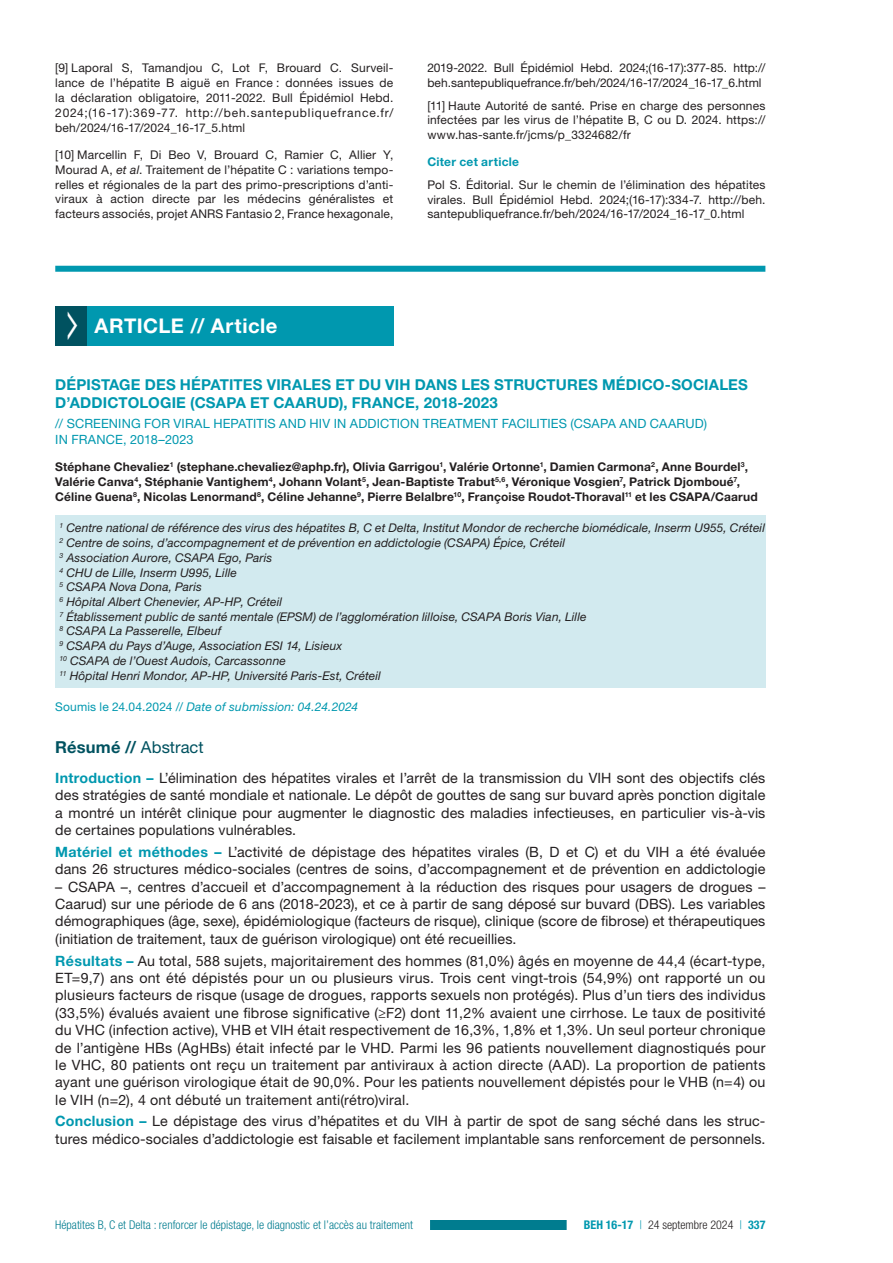
<style>
.page{position:relative;width:893px;height:1263px;background:#fff}
.page>*{position:absolute;margin:0;border:0;box-sizing:border-box;transform-origin:0 0}
.t1{font:700 20.25px "Helvetica Neue LT Std";letter-spacing:.025em;color:#fff}
.t2{font:700 16.5px "Helvetica Neue LT Std";letter-spacing:.01em;color:#005260}
.t3{font:700 15px/18.3px "Helvetica Neue LT Std";letter-spacing:.01em;color:#0098af}
.t4{font:14.25px/17.4px "Helvetica Neue LT Std";letter-spacing:.005em;color:#231f20;text-align:justify}
.t5{font:12.75px/15.6px "Helvetica Neue LT Std";letter-spacing:.01em;color:#0098af}
.t6{font:12px/14.9px "Helvetica Neue LT Std";letter-spacing:.01em;color:#231f20;text-align:justify}
.t7{font:italic 12px/14.7px "Helvetica Neue LT Std";letter-spacing:.005em;color:#231f20}
.t8{font:700 12px/14.7px "Helvetica Neue LT Std";letter-spacing:.015em;color:#231f20}
.t9{font:300 condensed 12px "Helvetica Neue LT Std";color:#007c8f}
.t10{font:italic 12px "Helvetica Neue LT Std";letter-spacing:.015em;color:#0098af}
.t11{font:300 condensed 12px "Helvetica Neue LT Std";color:#231f20}
.t12{font:700 12px "Helvetica Neue LT Std";letter-spacing:.025em;color:#0098af}
.s1{font-style:italic}
.s2{font-style:normal}
.s3{font-weight:400}
.s4{font-weight:700;color:#0098af}
.s5{color:#0098af}
</style>
<div class="page">
<div style="left:55px;top:1220px;width:596px;height:10px;background:#007c8f"></div>
<div style="left:38px;top:1218px;width:392px;height:13px;background:#fff"></div>
<div style="left:567px;top:1219px;width:216px;height:12px;background:#fff"></div>
<div style="left:87px;top:306px;width:306px;height:39px;background:#0098af"></div>
<div style="left:55px;top:515px;width:710px;height:173px;background:#d2eaef"></div>
<div style="left:55px;top:266px;width:710px;height:6px;background:#0098af"></div>
<div style="left:55px;top:306px;width:32px;height:39px;background:#005260"></div>
<p class="t6" style="left:55px;top:60px;width:340px">[9] Laporal S, Tamandjou C, Lot F, Brouard C. Surveil&shy;lance de l’hépatite B aiguë en France : données issues de la déclaration obligatoire, 2011-2022. Bull Épidémiol Hebd.<br>2024;(16-17):369-77. http://beh.santepubliquefrance.fr/ beh/2024/16-17/2024_16-17_5.html</p>
<p class="t6" style="left:55px;top:147px;width:340px">[10] Marcellin F, Di Beo V, Brouard C, Ramier C, Allier Y, Mourad A, <span class="s1">et al</span>. Traitement de l’hépatite C : variations tempo&shy;relles et régionales de la part des primo-prescriptions d’anti&shy;viraux à action directe par les médecins généralistes et facteurs associés, projet ANRS Fantasio 2, France hexagonale,</p>
<p class="t6" style="left:427px;top:61px;width:340px">2019-2022. Bull Épidémiol Hebd. 2024;(16-17):377-85. http:// beh.santepubliquefrance.fr/beh/2024/16-17/2024_16-17_6.html</p>
<p class="t6" style="left:427px;top:98px;width:340px">[11] Haute Autorité de santé. Prise en charge des personnes infectées par les virus de l’hépatite B, C ou D. 2024. https:// www.has-sante.fr/jcms/p_3324682/fr</p>
<p class="t12" style="left:427px;top:155px;width:93px">Citer cet article</p>
<p class="t6" style="left:427px;top:178px;width:340px">Pol S. Éditorial. Sur le chemin de l’élimination des hépatites virales. Bull Épidémiol Hebd. 2024;(16-17):334-7. http://beh. santepubliquefrance.fr/beh/2024/16-17/2024_16-17_0.html</p>
<h1 class="t1" style="left:95px;top:313px;width:184px">ARTICLE // Article</h1>
<p class="t3" style="left:55px;top:375px;width:694px">DÉPISTAGE DES HÉPATITES VIRALES ET DU VIH DANS LES STRUCTURES MÉDICO-SOCIALES<br>D’ADDICTOLOGIE (CSAPA ET CAARUD), FRANCE, 2018-2023</p>
<p class="t5" style="left:55px;top:416px;width:653px">// SCREENING FOR VIRAL HEPATITIS AND HIV IN ADDICTION TREATMENT FACILITIES (CSAPA AND CAARUD)<br>IN FRANCE, 2018–2023</p>
<p class="t8" style="left:55px;top:459px;width:704px">Stéphane Chevaliez<sup>1</sup> (stephane.chevaliez@aphp.fr), Olivia Garrigou<sup>1</sup>, Valérie Ortonne<sup>1</sup>, Damien Carmona<sup>2</sup>, Anne Bourdel<sup>3</sup>,<br>Valérie Canva<sup>4</sup>, Stéphanie Vantighem<sup>4</sup>, Johann Volant<sup>5</sup>, Jean-Baptiste Trabut<sup>5,6</sup>, Véronique Vosgien<sup>7</sup>, Patrick Djomboué<sup>7</sup>,<br>Céline Guena<sup>8</sup>, Nicolas Lenormand<sup>8</sup>, Céline Jehanne<sup>9</sup>, Pierre Belalbre<sup>10</sup>, Françoise Roudot-Thoraval<sup>11</sup> et les CSAPA/Caarud</p>
<p class="t7" style="left:60px;top:521px;width:707px"><sup>1</sup> Centre national de référence des virus des hépatites B, C et Delta, Institut Mondor de recherche biomédicale, Inserm U955, Créteil <sup>2</sup> Centre de soins, d’accompagnement et de prévention en addictologie (CSAPA) Épice, Créteil<br><sup>3</sup> Association Aurore, CSAPA Ego, Paris<br><sup>4</sup> CHU de Lille, Inserm U995, Lille<br><sup>5</sup> CSAPA Nova Dona, Paris<br><sup>6</sup> Hôpital Albert Chenevier, AP-HP, Créteil<br><sup>7</sup> Établissement public de santé mentale (EPSM) de l’agglomération lilloise, CSAPA Boris Vian, Lille<br><sup>8</sup> CSAPA La Passerelle, Elbeuf<br><sup>9</sup> CSAPA du Pays d’Auge, Association ESI 14, Lisieux<br><sup>10</sup> CSAPA de l’Ouest Audois, Carcassonne<br><sup>11</sup> Hôpital Henri Mondor, AP-HP, Université Paris-Est, Créteil</p>
<p class="t10" style="left:55px;top:700px;width:305px"><span class="s2">Soumis le 24.04.2024 //</span> Date of submission: 04.24.2024</p>
<p class="t2" style="left:55px;top:736px;width:150px">Résumé // <span class="s3">Abstract</span></p>
<p class="t4" style="left:55px;top:769px;width:712px"><span class="s4">Introduction –</span> L’élimination des hépatites virales et l’arrêt de la transmission du VIH sont des objectifs clés des stratégies de santé mondiale et nationale. Le dépôt de gouttes de sang sur buvard après ponction digitale a montré un intérêt clinique pour augmenter le diagnostic des maladies infectieuses, en particulier vis-à-vis de certaines populations vulnérables.</p>
<p class="t4" style="left:55px;top:843px;width:712px"><span class="s4">Matériel et méthodes –</span> L’activité de dépistage des hépatites virales (B, D et C) et du VIH a été évaluée dans 26 structures médico-sociales (centres de soins, d’accompagnement et de prévention en addictologie</p>
<p class="t4" style="left:55px;top:878px;width:712px">– CSAPA –, centres d’accueil et d’accompagnement à la réduction des risques pour usagers de drogues – Caarud) sur une période de 6 ans (2018-2023), et ce à partir de sang déposé sur buvard (DBS). Les variables démographiques (âge, sexe), épidémiologique (facteurs de risque), clinique (score de fibrose) et thérapeutiques (initiation de traitement, taux de guérison virologique) ont été recueillies.</p>
<p class="t4" style="left:55px;top:951px;width:712px"><span class="s4">Résultats –</span> Au total, 588 sujets, majoritairement des hommes (81,0%) âgés en moyenne de 44,4 (écart-type, ET=9,7) ans ont été dépistés pour un ou plusieurs virus. Trois cent vingt-trois (54,9%) ont rapporté un ou plusieurs facteurs de risque (usage de drogues, rapports sexuels non protégés). Plus d’un tiers des individus (33,5%) évalués avaient une fibrose significative (≥F2) dont 11,2% avaient une cirrhose. Le taux de positivité du VHC (infection active), VHB et VIH était respectivement de 16,3%, 1,8% et 1,3%. Un seul porteur chronique de l’antigène HBs (AgHBs) était infecté par le VHD. Parmi les 96 patients nouvellement diagnostiqués pour le VHC, 80 patients ont reçu un traitement par antiviraux à action directe (AAD). La proportion de patients ayant une guérison virologique était de 90,0%. Pour les patients nouvellement dépistés pour le VHB (n=4) ou le VIH (n=2), 4 ont débuté un traitement anti(rétro)viral.</p>
<p class="t4" style="left:55px;top:1112px;width:712px"><span class="s4">Conclusion –</span> Le dépistage des virus d’hépatites et du VIH à partir de spot de sang séché dans les struc&shy;tures médico-sociales d’addictologie est faisable et facilement implantable sans renforcement de personnels.</p>
<p class="t9" style="left:55px;top:1218px;width:359px">Hépatites B, C et Delta : renforcer le dépistage, le diagnostic et l’accès au traitement</p>
<p class="t11" style="left:584px;top:1218px;width:183px"><span class="s4">BEH 16-17</span> <span class="s5">|</span> 24 septembre 2024 <span class="s5">|</span> <span class="s4">337</span></p>
</div>
